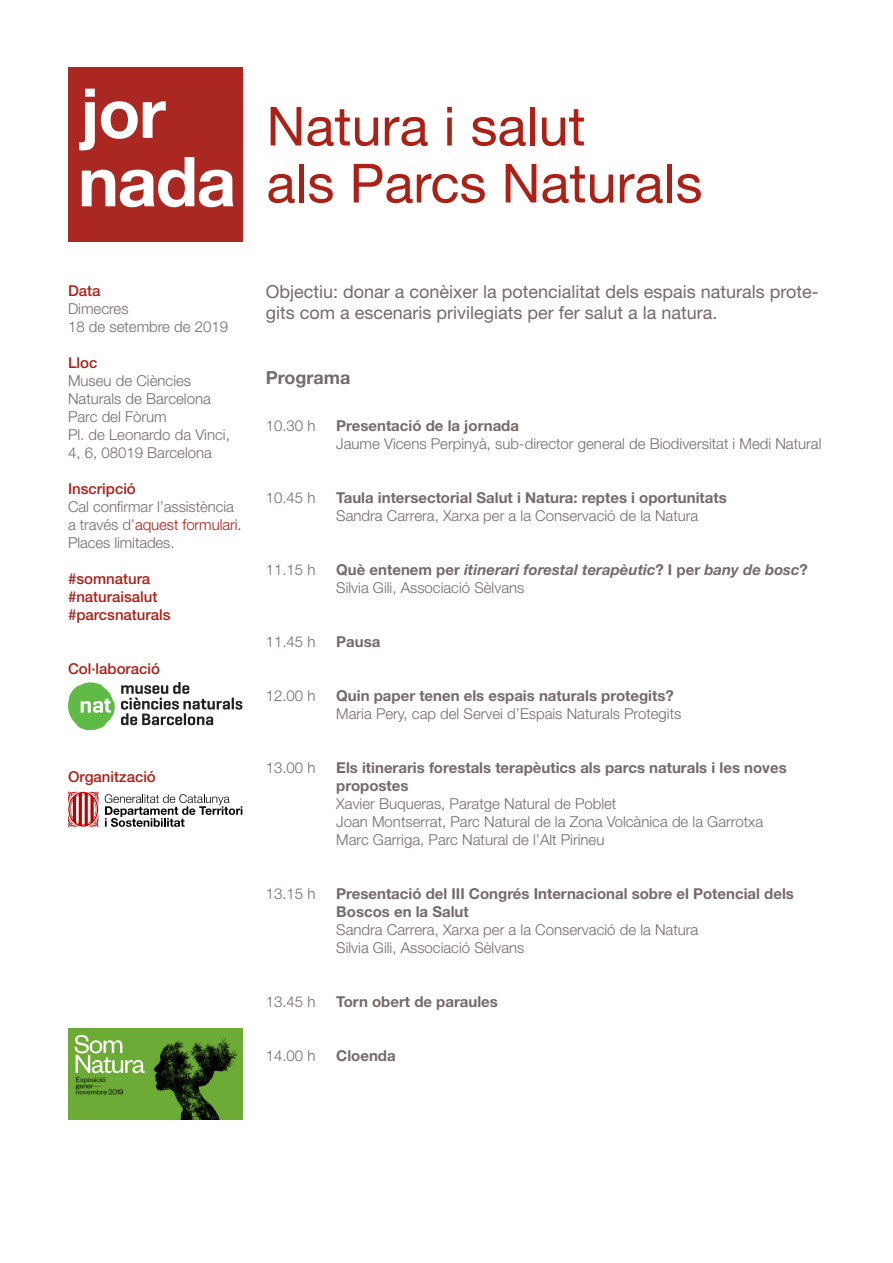
<style>
.page{position:relative;width:893px;height:1263px;background:#fff}
.page>*{position:absolute;margin:0;border:0;box-sizing:border-box;transform-origin:0 0}
.t1{font:700 69px/68.4px "Helvetica Neue LT Std";letter-spacing:-.02em;color:#fff}
.t2{font:54px/57px "Helvetica Neue LT Std";color:#ad2016}
.intro{font:18px/21.6px "Helvetica Neue LT Std";color:#76696a}
.intro-2{font:700 18px "Helvetica Neue LT Std";color:#76696a}
.intro-3{font:300 15px/18px "Helvetica Neue LT Std";color:#76696a}
.intro-4{font:700 15px/18px "Helvetica Neue LT Std";color:#76696a}
.t3{font:500 15px "Helvetica Neue LT Std";color:#ad2016}
.intro-5{font:italic 700 15px "Helvetica Neue LT Std";color:#76696a}
.s1{color:#ad2016}
.s2{font-style:normal}
</style>
<div class="page">
<div style="left:68px;top:67px;width:174px;height:174px;background:#ab2722"></div>
<svg style="left:68px;top:791px;width:31px;height:36px"></svg>
<svg style="left:105px;top:794px;width:137px;height:33px"></svg>
<svg style="left:68px;top:682px;width:47px;height:49px"></svg>
<svg style="left:121px;top:682px;width:121px;height:43px"></svg>
<img style="left:68px;top:1028px;width:174px;height:91px">
<p class="t1" style="left:78px;top:78px;width:160px">jor nada</p>
<p class="t2" style="left:266px;top:97px;width:437px">Natura i salut<br>als Parcs Naturals</p>
<p class="t3" style="left:68px;top:281px;width:34px">Data</p>
<p class="intro-3" style="left:68px;top:299px;width:162px">Dimecres<br>18 de setembre de 2019</p>
<p class="t3" style="left:68px;top:353px;width:31px">Lloc</p>
<p class="intro-3" style="left:68px;top:371px;width:144px">Museu de Ciències<br>Naturals de Barcelona<br>Parc del Fòrum</p>
<p class="intro-3" style="left:68px;top:425px;width:163px">Pl. de Leonardo da Vinci,<br>4, 6, 08019 Barcelona</p>
<p class="t3" style="left:68px;top:479px;width:69px">Inscripció</p>
<p class="intro-3" style="left:68px;top:497px;width:175px">Cal confirmar l’assistència a través d’<span class="s1">aquest formulari.</span></p>
<p class="intro-3" style="left:68px;top:533px;width:108px">Places limitades.</p>
<p class="t3" style="left:68px;top:569px;width:84px">#somnatura</p>
<p class="t3" style="left:68px;top:587px;width:91px">#naturaisalut</p>
<p class="t3" style="left:68px;top:605px;width:104px">#parcsnaturals</p>
<p class="t3" style="left:68px;top:659px;width:93px">Col·laboració</p>
<p class="t3" style="left:68px;top:767px;width:89px">Organització</p>
<p class="intro" style="left:266px;top:280px;width:555px">Objectiu: donar a conèixer la potencialitat dels espais naturals prote&shy;gits com a escenaris privilegiats per fer salut a la natura.</p>
<p class="intro-2" style="left:266px;top:367px;width:86px">Programa</p>
<p class="intro-3" style="left:266px;top:417px;width:51px">10.30 h</p>
<p class="intro-4" style="left:336px;top:417px;width:184px">Presentació de la jornada</p>
<p class="intro-3" style="left:336px;top:435px;width:487px">Jaume Vicens Perpinyà, sub-director general de Biodiversitat i Medi Natural</p>
<p class="intro-3" style="left:266px;top:489px;width:51px">10.45 h</p>
<p class="intro-4" style="left:336px;top:489px;width:392px">Taula intersectorial Salut i Natura: reptes i oportunitats</p>
<p class="intro-3" style="left:336px;top:507px;width:364px">Sandra Carrera, Xarxa per a la Conservació de la Natura</p>
<p class="intro-3" style="left:266px;top:561px;width:51px">11.15 h</p>
<p class="intro-5" style="left:336px;top:561px;width:473px"><span class="s2">Què entenem per</span> itinerari forestal terapèutic<span class="s2">? I per</span> bany de bosc<span class="s2">?</span></p>
<p class="intro-3" style="left:336px;top:579px;width:190px">Silvia Gili, Associació Sèlvans</p>
<p class="intro-3" style="left:266px;top:633px;width:51px">11.45 h</p>
<p class="intro-4" style="left:336px;top:633px;width:46px">Pausa</p>
<p class="intro-3" style="left:266px;top:687px;width:51px">12.00 h</p>
<p class="intro-4" style="left:336px;top:687px;width:339px">Quin paper tenen els espais naturals protegits?</p>
<p class="intro-3" style="left:336px;top:705px;width:347px">Maria Pery, cap del Servei d’Espais Naturals Protegits</p>
<p class="intro-3" style="left:266px;top:759px;width:51px">13.00 h</p>
<p class="intro-4" style="left:336px;top:759px;width:452px">Els itineraris forestals terapèutics als parcs naturals i les noves propostes</p>
<p class="intro-3" style="left:336px;top:795px;width:282px">Xavier Buqueras, Paratge Natural de Poblet</p>
<p class="intro-3" style="left:336px;top:813px;width:428px">Joan Montserrat, Parc Natural de la Zona Volcànica de la Garrotxa</p>
<p class="intro-3" style="left:336px;top:831px;width:270px">Marc Garriga, Parc Natural de l’Alt Pirineu</p>
<p class="intro-3" style="left:266px;top:885px;width:51px">13.15 h</p>
<p class="intro-4" style="left:336px;top:885px;width:459px">Presentació del III Congrés Internacional sobre el Potencial dels<br>Boscos en la Salut</p>
<p class="intro-3" style="left:336px;top:921px;width:364px">Sandra Carrera, Xarxa per a la Conservació de la Natura</p>
<p class="intro-3" style="left:336px;top:939px;width:190px">Silvia Gili, Associació Sèlvans</p>
<p class="intro-3" style="left:266px;top:993px;width:51px">13.45 h</p>
<p class="intro-4" style="left:336px;top:993px;width:163px">Torn obert de paraules</p>
<p class="intro-3" style="left:266px;top:1047px;width:51px">14.00 h</p>
<p class="intro-4" style="left:336px;top:1047px;width:61px">Cloenda</p>
</div>
